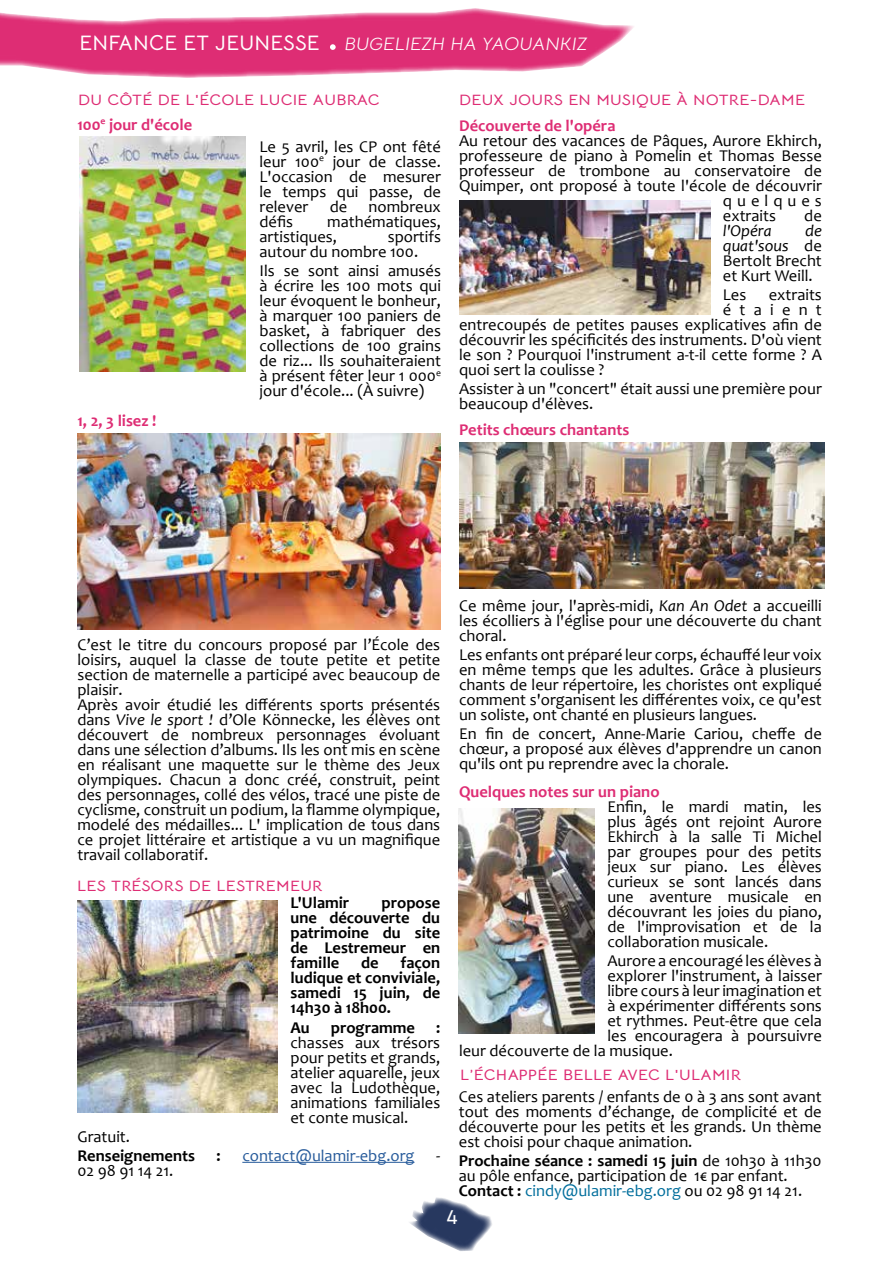
<style>
.page{position:relative;width:893px;height:1263px;background:#fff}
.page>*{position:absolute;margin:0;border:0;box-sizing:border-box;transform-origin:0 0}
.t1{font:700 54px "Bellota Text";color:#fff}
.t2{font:700 21px "Bellota Text";letter-spacing:.01em;color:#fff}
.t3{font:italic 18px "Bellota Text";color:#fff;scale:1.1 1}
.t4{font:16.5px/15px "Candara";color:#000;text-align:justify}
.t5{font:700 16.5px/15px "Candara";color:#000;text-align:justify}
.t6{font:700 16.5px "Candara";color:#de2d74}
.t7{font:16.5px "Candara";color:#275b9b}
.t8{font:16.5px "Candara";letter-spacing:.305em;color:#000}
.t9{font:italic 16.5px "Candara";color:#000}
.t10{font:16.5px "Candara";letter-spacing:.5em;color:#000}
.t11{font:700 15px "Bellota Text";letter-spacing:.015em;color:#de2d74;scale:1.1 1}
.s1{font-style:italic}
.s2{font-weight:700}
.s3{color:#006e9c}
</style>
<div class="page">
<svg style="left:409px;top:1197px;width:83px;height:54px"></svg>
<svg style="left:0;top:8px;width:634px;height:70px;fill:#de2d74"></svg>
<img style="left:80px;top:136px;width:165px;height:236px">
<img style="left:77px;top:433px;width:363px;height:196px">
<img style="left:458px;top:808px;width:137px;height:225px">
<img style="left:459px;top:442px;width:366px;height:146px">
<img style="left:459px;top:200px;width:251px;height:114px">
<hr style="left:242px;top:1162px;width:172px;height:1px;background:#275b9b">
<img style="left:77px;top:900px;width:201px;height:212px">
<p class="t2" style="left:80px;top:25px;width:242px">ENFANCE ET JEUNESSE</p>
<h1 class="t1" style="left:326px;top:-14px;width:15px">.</h1>
<p class="t3" style="left:345px;top:29px;width:223px">BUGELIEZH HA YAOUANKIZ</p>
<p class="t11" style="left:78px;top:87px;width:276px">DU CÔTÉ DE L'ÉCOLE LUCIE AUBRAC</p>
<p class="t4" style="left:260px;top:139px;width:183px">Le 5 avril, les CP ont fêté leur 100<sup>e</sup> jour de classe.<br>L'occasion de mesurer le temps qui passe, de relever</p>
<p class="t6" style="left:77px;top:114px;width:116px">100<sup>e</sup> jour d'école</p>
<p class="t4" style="left:330px;top:199px;width:19px">de</p>
<p class="t4" style="left:369px;top:199px;width:74px">nombreux</p>
<p class="t6" style="left:77px;top:410px;width:80px">1, 2, 3 lisez !</p>
<p class="t4" style="left:260px;top:214px;width:35px">défis</p>
<p class="t4" style="left:260px;top:214px;width:183px;text-indent:68px">mathématiques, artistiques,</p>
<p class="t4" style="left:260px;top:229px;width:183px;text-indent:128px">sportifs autour du nombre 100.</p>
<p class="t4" style="left:260px;top:263px;width:183px">Ils se sont ainsi amusés à écrire les 100 mots qui leur évoquent le bonheur, à marquer 100 paniers de basket, à fabriquer des collections de 100 grains de riz... Ils souhaiteraient à présent fêter leur 1 000<sup>e </sup>jour d'école... (À suivre)</p>
<p class="t11" style="left:459px;top:87px;width:316px">DEUX JOURS EN MUSIQUE À NOTRE-DAME</p>
<p class="t6" style="left:459px;top:115px;width:158px">Découverte de l'opéra</p>
<p class="t4" style="left:459px;top:133px;width:364px">Au retour des vacances de Pâques, Aurore Ekhirch,</p>
<p class="t4" style="left:459px;top:148px;width:364px">professeure de piano à Pomelin et Thomas Besse</p>
<p class="t4" style="left:459px;top:163px;width:364px">professeur de trombone au conservatoire de</p>
<p class="t4" style="left:459px;top:178px;width:364px">Quimper, ont proposé à toute l'école de découvrir</p>
<p class="t8" style="left:723px;top:190px;width:100px">quelques</p>
<p class="t4" style="left:723px;top:208px;width:55px">extraits</p>
<p class="t4" style="left:804px;top:208px;width:19px">de</p>
<p class="t9" style="left:723px;top:220px;width:50px">l'Opéra</p>
<p class="t4" style="left:723px;top:223px;width:100px;text-indent:82px"><span class="s1">de quat'sous</span> de Bertolt Brecht et Kurt Weill.</p>
<p class="t4" style="left:723px;top:287px;width:25px">Les</p>
<p class="t4" style="left:769px;top:287px;width:55px">extraits</p>
<p class="t10" style="left:723px;top:299px;width:100px">étaient</p>
<p class="t4" style="left:459px;top:317px;width:364px">entrecoupés de petites pauses explicatives afin de</p>
<p class="t4" style="left:459px;top:332px;width:364px">découvrir les spécificités des instruments. D'où vient</p>
<p class="t4" style="left:459px;top:347px;width:364px">le son ? Pourquoi l'instrument a-t-il cette forme ? A</p>
<p class="t4" style="left:459px;top:362px;width:147px">quoi sert la coulisse ?</p>
<p class="t4" style="left:459px;top:381px;width:364px">Assister à un "concert" était aussi une première pour beaucoup d'élèves.</p>
<p class="t6" style="left:459px;top:419px;width:172px">Petits chœurs chantants</p>
<p class="t4" style="left:77px;top:637px;width:364px;text-align:left">C’est le titre du concours proposé par l’École des loisirs, auquel la classe de toute petite et petite section de maternelle a participé avec beaucoup de plaisir.<br>Après avoir étudié les différents sports présentés dans <span class="s1">Vive le sport !</span> d’Ole Könnecke, les élèves ont découvert de nombreux personnages évoluant dans une sélection d’albums. Ils les ont mis en scène en réalisant une maquette sur le thème des Jeux olympiques. Chacun a donc créé, construit, peint des personnages, collé des vélos, tracé une piste de cyclisme, construit un podium, la flamme olympique, modelé des médailles... L' implication de tous dans ce projet littéraire et artistique a vu un magnifique travail collaboratif.</p>
<p class="t11" style="left:77px;top:873px;width:225px">LES TRÉSORS DE LESTREMEUR</p>
<p class="t5" style="left:290px;top:895px;width:60px">L'Ulamir</p>
<p class="t5" style="left:290px;top:895px;width:151px;text-indent:91px">propose une découverte du patrimoine du site de Lestremeur en famille</p>
<p class="t5" style="left:290px;top:955px;width:151px;text-indent:110px">façon ludique et conviviale, samedi 15 juin, de 14h30 à 18h00.</p>
<p class="t5" style="left:290px;top:1020px;width:21px">Au</p>
<p class="t5" style="left:331px;top:1020px;width:86px">programme</p>
<p class="t5" style="left:436px;top:1020px;width:6px">:</p>
<p class="t4" style="left:290px;top:1035px;width:151px">chasses aux trésors pour petits et grands, atelier aquarelle, jeux avec la Ludothèque, animations familiales et conte musical.</p>
<p class="t5" style="left:361px;top:955px;width:19px">de</p>
<p class="t4" style="left:77px;top:1129px;width:54px">Gratuit.</p>
<p class="t5" style="left:77px;top:1148px;width:119px">Renseignements</p>
<p class="t5" style="left:217px;top:1148px;width:6px">:</p>
<p class="t7" style="left:242px;top:1145px;width:174px">contact@ulamir-ebg.org</p>
<p class="t4" style="left:436px;top:1148px;width:6px">-</p>
<p class="t4" style="left:77px;top:1163px;width:98px">02 98 91 14 21.</p>
<p class="t4" style="left:459px;top:597px;width:364px">Ce même jour, l'après-midi, <span class="s1">Kan An Odet</span> a accueilli les écolliers à l'église pour une découverte du chant choral.</p>
<p class="t4" style="left:459px;top:647px;width:364px">Les enfants ont préparé leur corps, échauffé leur voix en même temps que les adultes. Grâce à plusieurs chants de leur répertoire, les choristes ont expliqué comment s'organisent les différentes voix, ce qu'est un soliste, ont chanté en plusieurs langues.</p>
<p class="t4" style="left:459px;top:726px;width:364px">En fin de concert, Anne-Marie Cariou, cheffe de chœur, a proposé aux élèves d'apprendre un canon qu'ils ont pu reprendre avec la chorale.</p>
<p class="t6" style="left:459px;top:781px;width:202px">Quelques notes sur un piano</p>
<p class="t4" style="left:607px;top:799px;width:216px">Enfin, le mardi matin, les plus âgés ont rejoint Aurore Ekhirch à la salle Ti Michel par groupes pour des petits jeux sur piano. Les élèves curieux se sont lancés dans une aventure musicale en découvrant les joies du piano, de l'improvisation et de la collaboration musicale.</p>
<p class="t4" style="left:607px;top:953px;width:216px">Aurore a encouragé les élèves à</p>
<p class="t4" style="left:607px;top:968px;width:216px">explorer l'instrument, à laisser</p>
<p class="t4" style="left:607px;top:983px;width:216px">libre cours à leur imagination et</p>
<p class="t4" style="left:607px;top:998px;width:216px">à expérimenter différents sons</p>
<p class="t4" style="left:607px;top:1013px;width:216px">et rythmes. Peut-être que cela</p>
<p class="t4" style="left:607px;top:1028px;width:216px">les encouragera à poursuivre</p>
<p class="t4" style="left:459px;top:1043px;width:215px">leur découverte de la musique.</p>
<p class="t11" style="left:460px;top:1062px;width:257px">L’ÉCHAPPÉE BELLE AVEC L'ULAMIR</p>
<p class="t4" style="left:459px;top:1089px;width:364px">Ces ateliers parents / enfants de 0 à 3 ans sont avant tout des moments d’échange, de complicité et de découverte pour les petits et les grands. Un thème est choisi pour chaque animation.</p>
<p class="t4" style="left:459px;top:1153px;width:364px;text-align:left"><span class="s2">Prochaine séance : samedi 15 juin</span> de 10h30 à 11h30 au pôle enfance, participation de 1€ par enfant.<br><span class="s2">Contact :</span> <span class="s3">cindy@ulamir-ebg.org</span> ou 02 98 91 14 21.</p>
<p class="t2" style="left:447px;top:1199px;width:13px">4</p>
</div>
